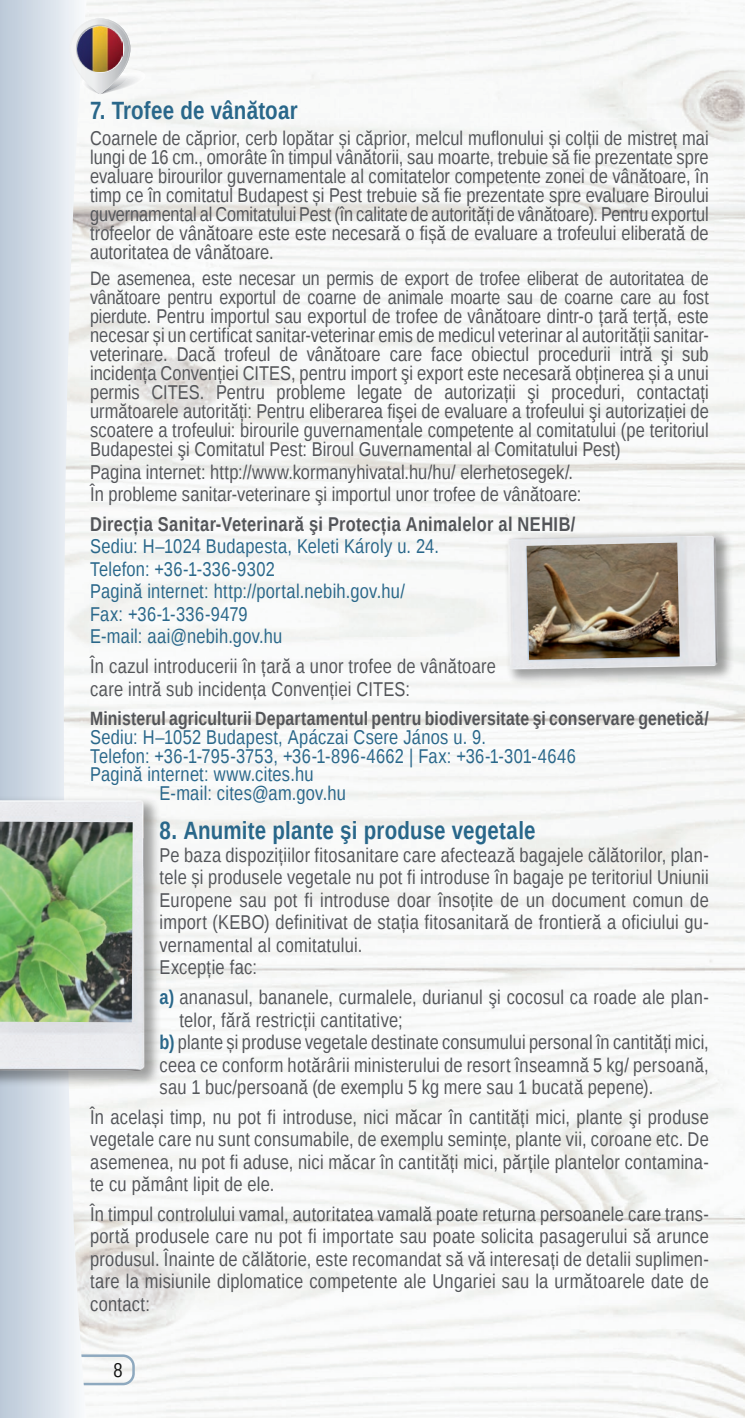
<style>
.page{position:relative;width:745px;height:1418px;background:#fff}
.page>*{position:absolute;margin:0;border:0;box-sizing:border-box;transform-origin:0 0}
.cim_PP{font:700 25px "Liberation Sans Narrow";letter-spacing:.005em;color:#29678a}
.kenyérszöveg_PP{font:20px/22.5px "Liberation Sans Narrow";letter-spacing:.01em;color:#535559;text-align:justify}
.felsorolás_PP{font:20px "Liberation Sans Narrow";letter-spacing:.015em;color:#29678a}
.kenyérszöveg_PP-2{font:700 20px "Liberation Sans Narrow";letter-spacing:.015em;color:#535559}
.t1{font:20px "Liberation Sans Narrow";color:#111211}
.kenyérszöveg_PP-3{font:19.5px/19px "Liberation Sans Narrow";letter-spacing:-.005em;color:#535559}
.felsorolás_PP-2{font:700 19.25px "Liberation Sans Narrow";letter-spacing:.005em;color:#535559}
.s1{font-size:19.5px}
.s2{font-weight:700;color:#29678a}
</style>
<div class="page">
<div style="left:0;top:1354px;width:135px;height:31px;border:2px solid #8ea9bf;border-radius:11px"></div>
<svg style="left:0;top:0;width:87px;height:1417px"></svg>
<img style="left:71px;top:20px;width:58px;height:74px">
<svg style="left:76px;top:25px;width:73px;height:69px"></svg>
<img style="left:77px;top:26px;width:46px;height:46px">
<div style="left:503px;top:529px;width:231px;height:156px;background:#111211;opacity:.39"></div>
<img style="left:504px;top:525px;width:219px;height:144px">
<img style="left:526px;top:542px;width:153px;height:118px">
<div style="left:0;top:795px;width:162px;height:292px;background:#111211;opacity:.39"></div>
<img style="left:0;top:792px;width:153px;height:286px">
<img style="left:0;top:821px;width:133px;height:201px">
<p class="cim_PP" style="left:90px;top:93px;width:209px">7. Trofee de vânătoar</p>
<p class="kenyérszöveg_PP" style="left:90px;top:129px;width:619px;line-height:19px">Coarnele de căprior, cerb lopătar și căprior, melcul muflonului și colții de mistreț mai lungi de 16 cm., omorâte în timpul vânătorii, sau moarte, trebuie să fie prezentate spre evaluare birourilor guvernamentale al comitatelor competente zonei de vânătoare, în timp ce în comitatul Budapest și Pest trebuie să fie prezentate spre evaluare Biroului guvernamental al Comitatului Pest (în calitate de autorități de vânătoare). Pentru exportul trofeelor de vânătoare este este necesară o fișă de evaluare a trofeului eliberată de autoritatea de vânătoare.</p>
<p class="kenyérszöveg_PP-3" style="left:90px;top:270px;width:619px">De asemenea, este necesar un permis de export de trofee eliberat de autoritatea de vânătoare pentru exportul de coarne de animale moarte sau de coarne care au fost</p>
<p class="kenyérszöveg_PP" style="left:90px;top:307px;width:620px;line-height:19px"><span class="s1">pierdute.</span> Pentru importul sau exportul de trofee de vânătoare dintr-o țară terță, este necesar și un certificat sanitar-veterinar emis de medicul veterinar al autorității sanitar&shy;veterinare. Dacă trofeul de vânătoare care face obiectul procedurii intră şi sub incidența Convenției CITES, pentru import şi export este necesară obținerea și a unui permis CITES. Pentru probleme legate de autorizații şi proceduri, contactați următoarele autorități: Pentru eliberarea fişei de evaluare a trofeului şi autorizației de scoatere a trofeului: birourile guvernamentale competente al comitatului (pe teritoriul Budapestei şi Comitatul Pest: Biroul Guvernamental al Comitatului Pest)</p>
<p class="kenyérszöveg_PP" style="left:90px;top:461px;width:484px">Pagina internet: http://www.kormanyhivatal.hu/hu/ elerhetosegek/.</p>
<p class="kenyérszöveg_PP" style="left:90px;top:484px;width:492px">În probleme sanitar-veterinare şi importul unor trofee de vânătoare:</p>
<p class="kenyérszöveg_PP-2" style="left:90px;top:510px;width:486px">Direcția Sanitar-Veterinară şi Protecția Animalelor al NEHIB/</p>
<p class="felsorolás_PP" style="left:90px;top:535px;width:350px">Sediu: H–1024 Budapesta, Keleti Károly u. 24.</p>
<p class="felsorolás_PP" style="left:90px;top:557px;width:186px">Telefon: +36-1-336-9302</p>
<p class="felsorolás_PP" style="left:90px;top:580px;width:316px">Pagină internet: http://portal.nebih.gov.hu/</p>
<p class="felsorolás_PP" style="left:90px;top:602px;width:159px">Fax: +36-1-336-9479</p>
<p class="felsorolás_PP" style="left:90px;top:625px;width:194px">E-mail: aai@nebih.gov.hu</p>
<p class="kenyérszöveg_PP" style="left:90px;top:655px;width:407px">În cazul introducerii în țară a unor trofee de vânătoare care intră sub incidența Convenției CITES:</p>
<p class="felsorolás_PP-2" style="left:90px;top:705px;width:619px">Ministerul agriculturii Departamentul pentru biodiversitate şi conservare genetică/</p>
<p class="felsorolás_PP" style="left:90px;top:725px;width:397px">Sediu: H–1052 Budapest, Apáczai Csere János u. 9.</p>
<p class="felsorolás_PP" style="left:90px;top:744px;width:487px">Telefon: +36-1-795-3753, +36-1-896-4662 | Fax: +36-1-301-4646</p>
<p class="felsorolás_PP" style="left:90px;top:763px;width:225px">Pagină internet: www.cites.hu</p>
<p class="felsorolás_PP" style="left:159px;top:782px;width:188px">E-mail: cites@am.gov.hu</p>
<p class="cim_PP" style="left:159px;top:813px;width:377px">8. Anumite plante şi produse vegetale</p>
<p class="kenyérszöveg_PP" style="left:159px;top:844px;width:550px">Pe baza dispozițiilor fitosanitare care afectează bagajele călătorilor, plan&shy;tele și produsele vegetale nu pot fi introduse în bagaje pe teritoriul Uniunii Europene sau pot fi introduse doar însoțite de un document comun de import (KEBO) definitivat de stația fitosanitară de frontieră a oficiului gu&shy;vernamental al comitatului.</p>
<p class="kenyérszöveg_PP" style="left:159px;top:957px;width:99px">Excepție fac:</p>
<p class="kenyérszöveg_PP" style="left:179px;top:986px;width:530px;text-indent:-20px"><span class="s2">a)</span> ananasul, bananele, curmalele, durianul şi cocosul ca roade ale plan&shy;telor, fără restricții cantitative;</p>
<p class="kenyérszöveg_PP" style="left:159px;top:1031px;width:550px"><span class="s2">b)</span> plante și produse vegetale destinate consumului personal în cantități mici, ceea ce conform hotărârii ministerului de resort înseamnă 5 kg/ persoană, sau 1 buc/persoană (de exemplu 5 kg mere sau 1 bucată pepene).</p>
<p class="kenyérszöveg_PP" style="left:90px;top:1106px;width:619px">În același timp, nu pot fi introduse, nici măcar în cantități mici, plante şi produse vegetale care nu sunt consumabile, de exemplu semințe, plante vii, coroane etc. De asemenea, nu pot fi aduse, nici măcar în cantități mici, părțile plantelor contamina&shy;te cu pământ lipit de ele.</p>
<p class="kenyérszöveg_PP" style="left:90px;top:1203px;width:619px">În timpul controlului vamal, autoritatea vamală poate returna persoanele care trans&shy;portă produsele care nu pot fi importate sau poate solicita pasagerului să arunce produsul. Înainte de călătorie, este recomandat să vă interesați de detalii suplimen&shy;tare la misiunile diplomatice competente ale Ungariei sau la următoarele date de contact:</p>
<p class="t1" style="left:113px;top:1358px;width:11px">8</p>
</div>
